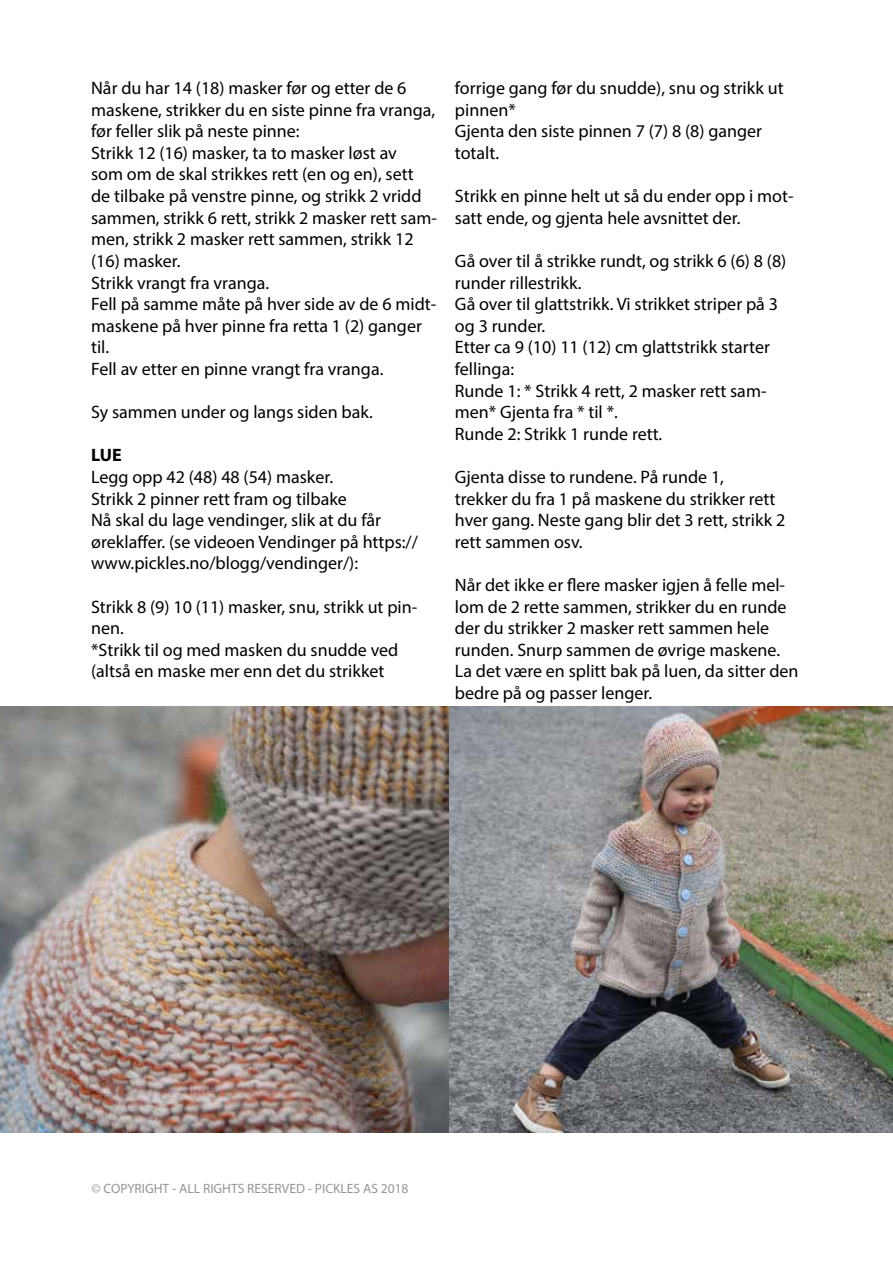
<style>
.page{position:relative;width:893px;height:1263px;background:#fff}
.page>*{position:absolute;margin:0;border:0;box-sizing:border-box;transform-origin:0 0}
.t1{font:18px/21.6px "Myriad Pro";color:#000}
.t2{font:700 18px "Myriad Pro";color:#000}
.t3{font:13.5px "Myriad Pro";color:#939598}
</style>
<div class="page">
<img style="left:0;top:707px;width:449px;height:426px">
<img style="left:449px;top:707px;width:444px;height:426px">
<p class="t1" style="left:91px;top:77px;width:347px">Når du har 14 (18) masker før og etter de 6 maskene, strikker du en siste pinne fra vranga, før feller slik på neste pinne:<br>Strikk 12 (16) masker, ta to masker løst av<br>som om de skal strikkes rett (en og en), sett de tilbake på venstre pinne, og strikk 2 vridd sammen, strikk 6 rett, strikk 2 masker rett sam&shy;men, strikk 2 masker rett sammen, strikk 12 (16) masker.<br>Strikk vrangt fra vranga.<br>Fell på samme måte på hver side av de 6 midt&shy;maskene på hver pinne fra retta 1 (2) ganger til.<br>Fell av etter en pinne vrangt fra vranga.</p>
<p class="t1" style="left:91px;top:401px;width:283px">Sy sammen under og langs siden bak.</p>
<p class="t2" style="left:91px;top:443px;width:32px">LUE</p>
<p class="t1" style="left:91px;top:466px;width:328px">Legg opp 42 (48) 48 (54) masker.<br>Strikk 2 pinner rett fram og tilbake<br>Nå skal du lage vendinger, slik at du får øreklaffer. (se videoen Vendinger på https:// www.pickles.no/blogg/vendinger/):</p>
<p class="t1" style="left:91px;top:595px;width:328px">Strikk 8 (9) 10 (11) masker, snu, strikk ut pin&shy;nen.<br>*Strikk til og med masken du snudde ved (altså en maske mer enn det du strikket</p>
<p class="t1" style="left:455px;top:77px;width:330px">forrige gang før du snudde), snu og strikk ut pinnen*<br>Gjenta den siste pinnen 7 (7) 8 (8) ganger totalt.</p>
<p class="t1" style="left:455px;top:185px;width:340px">Strikk en pinne helt ut så du ender opp i mot&shy;satt ende, og gjenta hele avsnittet der.</p>
<p class="t1" style="left:455px;top:250px;width:333px">Gå over til å strikke rundt, og strikk 6 (6) 8 (8) runder rillestrikk.<br>Gå over til glattstrikk. Vi strikket striper på 3 og 3 runder.<br>Etter ca 9 (10) 11 (12) cm glattstrikk starter fellinga:<br>Runde 1: * Strikk 4 rett, 2 masker rett sam&shy;men* Gjenta fra * til *.<br>Runde 2: Strikk 1 runde rett.</p>
<p class="t1" style="left:455px;top:466px;width:332px">Gjenta disse to rundene. På runde 1,<br>trekker du fra 1 på maskene du strikker rett hver gang. Neste gang blir det 3 rett, strikk 2 rett sammen osv.</p>
<p class="t1" style="left:455px;top:574px;width:345px">Når det ikke er flere masker igjen å felle mel&shy;lom de 2 rette sammen, strikker du en runde der du strikker 2 masker rett sammen hele runden. Snurp sammen de øvrige maskene.<br>La det være en splitt bak på luen, da sitter den bedre på og passer lenger.</p>
<p class="t3" style="left:92px;top:1180px;width:319px">© COPYRIGHT - ALL RIGHTS RESERVED - PICKLES AS 2018</p>
</div>
